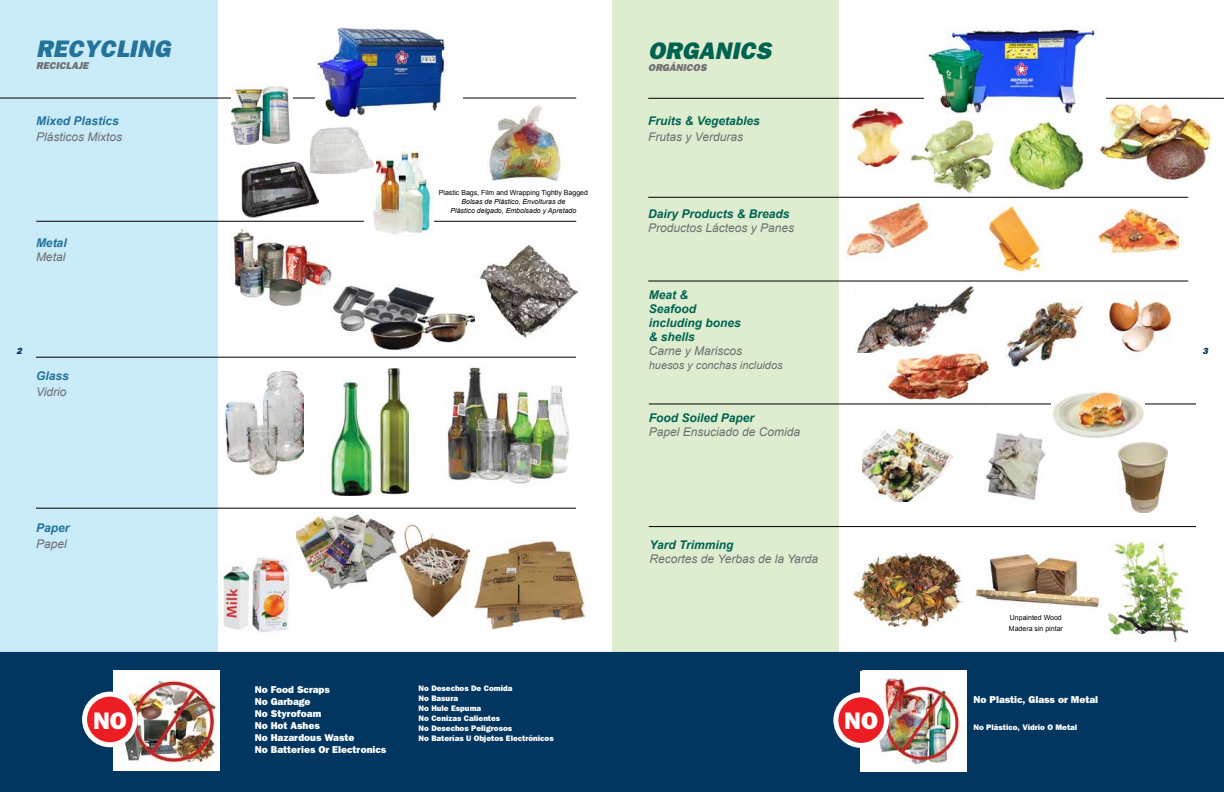
<style>
.page{position:relative;width:1224px;height:792px;background:#fff}
.page>*{position:absolute;margin:0;border:0;box-sizing:border-box;transform-origin:0 0}
.t1{font:italic 800 24px "Franklin Gothic";letter-spacing:.01em;color:#23739b}
.t2{font:italic 800 24px "Franklin Gothic";letter-spacing:.01em;color:#006351}
.t3{font:800 24px "Franklin Gothic";color:#fff}
.t4{font:italic 12px "Arial";color:#6d6e71}
.t5{font:italic 700 12px/14px "Arial";color:#006351}
.t6{font:italic 700 12px "Arial";color:#23739b}
.t7{font:italic 11px "Arial";color:#6d6e71}
.t8{font:800 10px/12px "Franklin Gothic";color:#fff}
.t9{font:italic 800 10px "Franklin Gothic";letter-spacing:.01em;color:#6d6e71}
.t10{font:italic 800 9px "Franklin Gothic";color:#003660}
.t11{font:800 8px/10px "Franklin Gothic";color:#fff}
.t12{font:7px/11px "Arial";color:#000}
.t13{font:italic 7px/9px "Arial";color:#000;text-align:center}
</style>
<div class="page">
<img style="left:910px;top:119px;width:85px;height:74px">
<div style="left:0;top:0;width:217px;height:792px;background:#caebf8"></div>
<hr style="left:36px;top:221px;width:540px;height:1px;background:#000">
<hr style="left:0;top:98px;width:576px;height:1px;background:#000">
<hr style="left:36px;top:357px;width:540px;height:1px;background:#000">
<hr style="left:36px;top:508px;width:540px;height:1px;background:#000">
<div style="left:0;top:652px;width:612px;height:140px;background:#003660"></div>
<div style="left:113px;top:671px;width:107px;height:100px;background:#fff"></div>
<img style="left:125px;top:677px;width:92px;height:90px">
<div style="left:85px;top:694px;width:50px;height:51px;background:#ed1d24;border-radius:50%"></div>
<div style="left:82px;top:692px;width:56px;height:55px;border:5px solid #fff;border-radius:50%"></div>
<img style="left:240px;top:162px;width:78px;height:55px">
<img style="left:232px;top:83px;width:61px;height:62px">
<img style="left:489px;top:106px;width:74px;height:76px">
<img style="left:231px;top:228px;width:101px;height:78px">
<img style="left:329px;top:284px;width:146px;height:66px">
<img style="left:476px;top:244px;width:103px;height:94px">
<img style="left:226px;top:372px;width:77px;height:102px">
<img style="left:447px;top:367px;width:122px;height:117px">
<img style="left:332px;top:369px;width:76px;height:127px">
<img style="left:220px;top:557px;width:70px;height:76px">
<img style="left:297px;top:512px;width:101px;height:78px">
<img style="left:399px;top:525px;width:70px;height:93px">
<img style="left:475px;top:540px;width:110px;height:90px">
<img style="left:365px;top:151px;width:69px;height:85px">
<img style="left:1005px;top:302px;width:79px;height:66px">
<img style="left:855px;top:280px;width:119px;height:73px">
<img style="left:887px;top:350px;width:102px;height:57px">
<div style="left:612px;top:0;width:227px;height:792px;background:#deedcf"></div>
<hr style="left:648px;top:98px;width:576px;height:1px;background:#000">
<hr style="left:648px;top:281px;width:540px;height:1px;background:#000">
<div style="left:612px;top:652px;width:612px;height:140px;background:#003660"></div>
<div style="left:860px;top:671px;width:106px;height:100px;background:#fff"></div>
<img style="left:879px;top:676px;width:85px;height:89px">
<div style="left:836px;top:695px;width:51px;height:50px;background:#ed1d24;border-radius:50%"></div>
<div style="left:833px;top:692px;width:56px;height:56px;border:5px solid #fff;border-radius:50%"></div>
<img style="left:849px;top:104px;width:56px;height:64px">
<img style="left:1098px;top:102px;width:114px;height:79px">
<img style="left:988px;top:204px;width:56px;height:68px">
<img style="left:844px;top:202px;width:85px;height:57px">
<img style="left:853px;top:554px;width:110px;height:72px">
<img style="left:975px;top:552px;width:125px;height:57px">
<img style="left:1109px;top:541px;width:78px;height:100px">
<img style="left:1008px;top:117px;width:77px;height:74px">
<hr style="left:648px;top:197px;width:540px;height:1px;background:#000">
<img style="left:925px;top:28px;width:181px;height:87px">
<img style="left:316px;top:27px;width:146px;height:93px">
<img style="left:310px;top:127px;width:66px;height:46px">
<img style="left:1108px;top:292px;width:64px;height:63px">
<hr style="left:649px;top:526px;width:547px;height:1px;background:#000">
<hr style="left:649px;top:404px;width:547px;height:1px;background:#000">
<img style="left:863px;top:428px;width:90px;height:73px">
<img style="left:986px;top:433px;width:60px;height:67px">
<img style="left:1099px;top:210px;width:80px;height:43px">
<img style="left:1051px;top:391px;width:93px;height:47px">
<img style="left:1118px;top:442px;width:49px;height:70px">
<h1 class="t1" style="left:36px;top:35px;width:135px">RECYCLING</h1>
<p class="t9" style="left:36px;top:60px;width:54px">RECICLAJE</p>
<p class="t6" style="left:36px;top:113px;width:84px">Mixed Plastics</p>
<p class="t4" style="left:36px;top:129px;width:88px">Plásticos Mixtos</p>
<p class="t6" style="left:36px;top:235px;width:32px">Metal</p>
<p class="t4" style="left:36px;top:249px;width:31px">Metal</p>
<p class="t12" style="left:439px;top:187px;width:151px">Plastic Bags, Film and Wrapping Tightly Bagged</p>
<p class="t13" style="left:451px;top:197px;width:127px">Bolsas de Plástico, Envolturas de<br>Plástico delgado, Embolsado y Apretado</p>
<h1 class="t2" style="left:648px;top:36px;width:125px">ORGANICS</h1>
<p class="t9" style="left:648px;top:62px;width:60px">ORGÁNICOS</p>
<p class="t5" style="left:648px;top:114px;width:113px">Fruits &amp; Vegetables</p>
<p class="t4" style="left:648px;top:129px;width:96px">Frutas y Verduras</p>
<p class="t5" style="left:648px;top:207px;width:143px">Dairy Products &amp; Breads</p>
<p class="t4" style="left:648px;top:220px;width:148px">Productos Lácteos y Panes</p>
<p class="t5" style="left:649px;top:288px;width:94px">Meat &amp;<br>Seafood including bones &amp; shells</p>
<p class="t4" style="left:649px;top:343px;width:95px">Carne y Mariscos</p>
<p class="t7" style="left:649px;top:358px;width:135px">huesos y conchas incluidos</p>
<p class="t10" style="left:16px;top:345px;width:7px">2</p>
<p class="t10" style="left:1202px;top:345px;width:7px">3</p>
<p class="t6" style="left:36px;top:367px;width:34px">Glass</p>
<p class="t4" style="left:36px;top:384px;width:32px">Vidrio</p>
<p class="t6" style="left:36px;top:520px;width:35px">Paper</p>
<p class="t4" style="left:36px;top:536px;width:32px">Papel</p>
<h1 class="t3" style="left:93px;top:706px;width:35px">NO</h1>
<p class="t8" style="left:255px;top:683px;width:133px">No Food Scraps<br>No Garbage<br>No Styrofoam<br>No Hot Ashes<br>No Hazardous Waste<br>No Batteries Or Electronics</p>
<p class="t11" style="left:419px;top:683px;width:137px">No Desechos De Comida<br>No Basura<br>No Hule Espuma<br>No Cenizas Calientes<br>No Desechos Peligrosos<br>No Baterías U Objetos Electrónicos</p>
<p class="t5" style="left:649px;top:412px;width:107px">Food Soiled Paper</p>
<p class="t4" style="left:649px;top:424px;width:153px">Papel Ensuciado de Comida</p>
<p class="t5" style="left:650px;top:538px;width:86px">Yard Trimming</p>
<p class="t4" style="left:650px;top:551px;width:170px">Recortes de Yerbas de la Yarda</p>
<p class="t12" style="left:1009px;top:612px;width:56px">Unpainted Wood<br>Madera sin pintar</p>
<p class="t8" style="left:973px;top:694px;width:126px">No Plastic, Glass or Metal</p>
<h1 class="t3" style="left:844px;top:707px;width:35px">NO</h1>
<p class="t11" style="left:973px;top:723px;width:105px">No Plástico, Vidrio O Metal</p>
</div>
